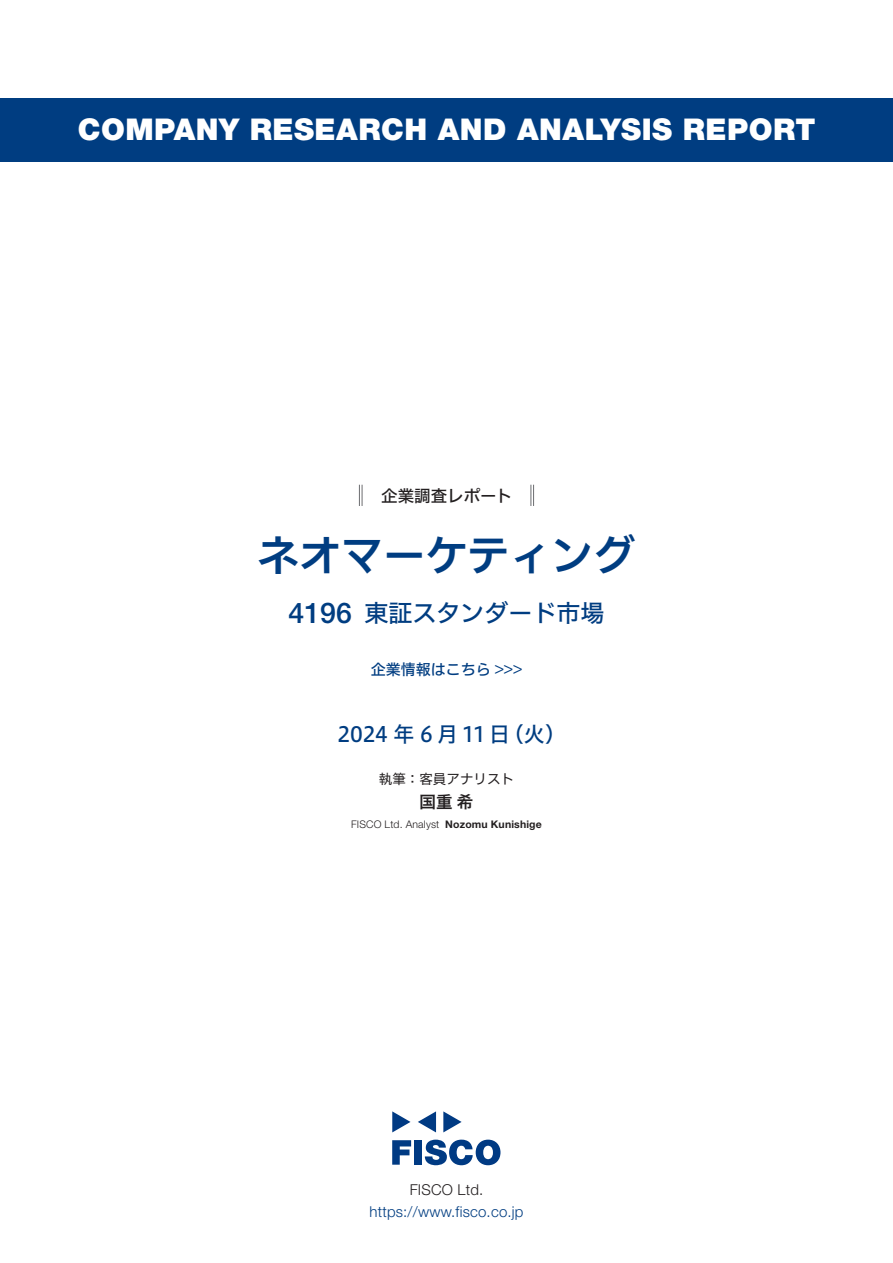
<style>
.page{position:relative;width:893px;height:1263px;background:#fff}
.page>*{position:absolute;margin:0;border:0;box-sizing:border-box;transform-origin:0 0}
.t1{font:42px "Hiragino UD Sans F Std N W6";color:#003d81}
.t2{font:900 30px "Helvetica Neue LT Std";letter-spacing:.015em;color:#fff}
.t3{font:500 28.5px "Helvetica Neue LT Std";color:#003d81}
.t4{font:24px "Hiragino UD Sans F Std N W5";color:#003d81}
.t5{font:21px "Hiragino UD Sans F Std N W5";letter-spacing:-.015em;color:#003d81}
.t6{font:16.5px "Hiragino UD Sans F Std N W5";color:#231f20}
.t7{font:16.5px "Hiragino UD Sans F Std N W6";color:#231f20}
.t8{font:300 15px "Helvetica Neue LT Std";letter-spacing:.015em;color:#003d81}
.t9{font:15px "Hiragino UD Sans F Std N W5";color:#003d81}
.t10{font:300 15px "Helvetica Neue LT Std";letter-spacing:.015em;color:#231f20}
.t11{font:13.5px "Hiragino UD Sans F Std N W4";color:#231f20}
.t12{font:300 10.5px "Helvetica Neue LT Std";letter-spacing:.015em;color:#231f20}
.t13{font:700 10.5px "Helvetica Neue LT Std";letter-spacing:.015em;color:#231f20}
</style>
<div class="page">
<svg style="left:392px;top:1140px;width:19px;height:25px"></svg>
<div style="left:414px;top:1140px;width:8px;height:25px;background:#003a83"></div>
<svg style="left:425px;top:1139px;width:75px;height:26px"></svg>
<svg style="left:392px;top:1111px;width:18px;height:21px"></svg>
<svg style="left:443px;top:1111px;width:19px;height:21px"></svg>
<svg style="left:418px;top:1111px;width:18px;height:21px"></svg>
<div style="left:0;top:98px;width:893px;height:64px;background:#003d81"></div>
<svg style="left:359px;top:485px;width:4px;height:21px"></svg>
<svg style="left:531px;top:485px;width:3px;height:21px"></svg>
<p class="t2" style="left:78px;top:112px;width:739px">COMPANY RESEARCH AND ANALYSIS REPORT</p>
<p class="t6" style="left:365px;top:483px;width:149px">　企業調査レポート</p>
<h1 class="t1" style="left:257px;top:523px;width:380px">ネオマーケティング</h1>
<p class="t3" style="left:289px;top:596px;width:65px">4196</p>
<p class="t4" style="left:364px;top:594px;width:241px">東証スタンダード市場</p>
<p class="t9" style="left:371px;top:658px;width:153px">企業情報はこちら &lt;&lt;&lt;</p>
<p class="t5" style="left:337px;top:718px;width:174px">2024 年 6 月 11 日</p>
<p class="t5" style="left:503px;top:718px;width:65px">（火(</p>
<p class="t11" style="left:379px;top:768px;width:137px">執筆：客員アナリスト</p>
<p class="t7" style="left:420px;top:789px;width:55px">国重希</p>
<p class="t13" style="left:445px;top:818px;width:98px">Nozomu Kunishige</p>
<p class="t12" style="left:351px;top:818px;width:90px">FISCO Ltd. Analyst</p>
<p class="t10" style="left:410px;top:1180px;width:75px">FISCO Ltd.</p>
<p class="t8" style="left:369px;top:1202px;width:156px">https://www.fisco.co j p.</p>
</div>
